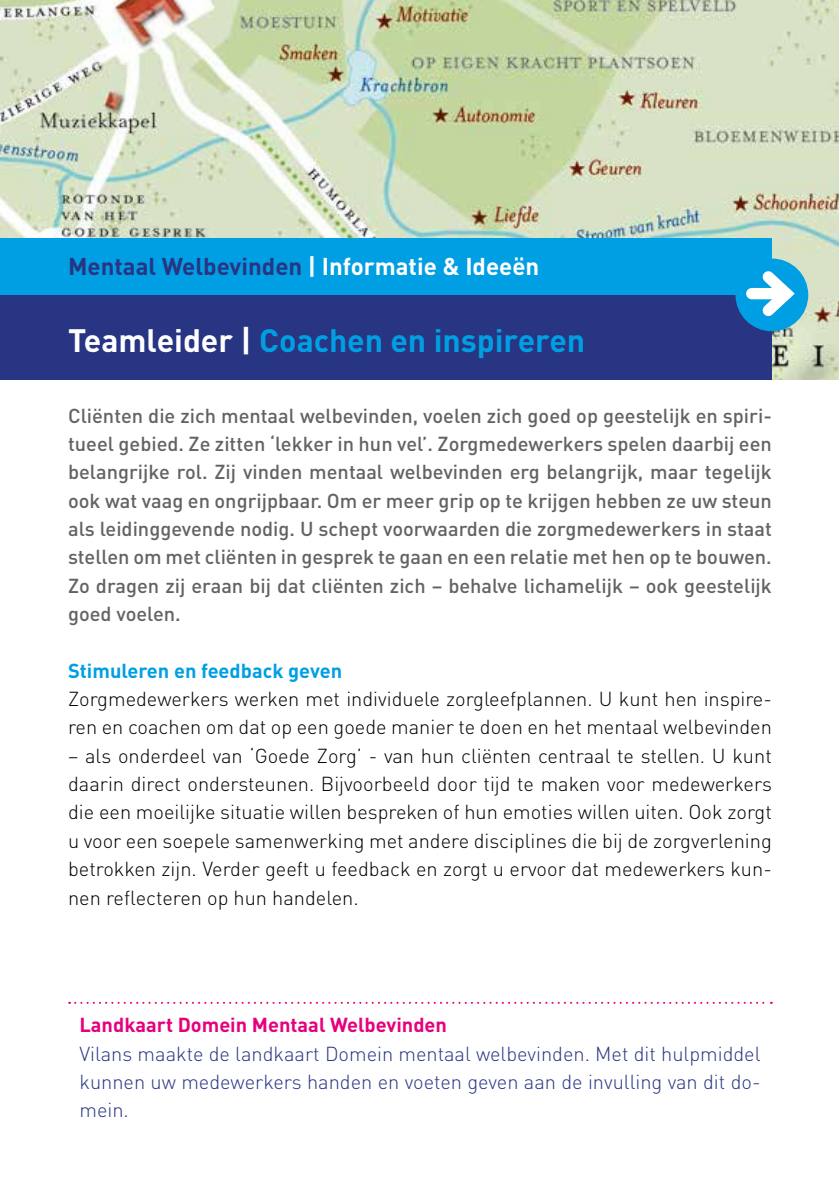
<style>
.page{position:relative;width:840px;height:1191px;background:#fff}
.page>*{position:absolute;margin:0;border:0;box-sizing:border-box;transform-origin:0 0}
.t1{font:700 32px "DIN";letter-spacing:-.005em;color:#009fe3}
.t2{font:700 24px "DIN";color:#283583}
.t3{font:300 20px/28.4px "DIN";color:#000}
.t4{font:500 20px/28.4px "DIN";color:#646363;text-align:justify}
.t5{font:300 20px/28.4px "DIN";color:#283583;text-align:justify}
.t6{font:700 20px "DIN";color:#e6007d}
.t7{font:700 20px "DIN";color:#009fe3}
.s1{color:#fff}
</style>
<div class="page">
<img style="left:0;top:1px;width:838px;height:379px">
<div style="left:0;top:295px;width:771px;height:85px;background:#283583"></div>
<div style="left:0;top:238px;width:771px;height:57px;background:#009fe3"></div>
<div style="left:735px;top:258px;width:72px;height:73px;background:#009fe3;border-radius:50%"></div>
<svg style="left:751px;top:261px;width:51px;height:65px"></svg>
<svg style="left:69px;top:1001px;width:702px;height:2px"></svg>
<p class="t2" style="left:68px;top:250px;width:472px">Mentaal Welbevinden <span class="s1">| Informatie &amp; Ideeën</span></p>
<h1 class="t1" style="left:68px;top:319px;width:518px"><span class="s1">Teamleider |</span> Coachen en inspireren</h1>
<p class="t4" style="left:68px;top:400px;width:704px">Cliënten die zich mentaal welbevinden, voelen zich goed op geestelijk en spiri&shy;tueel gebied. Ze zitten ‘lekker in hun vel’. Zorgmedewerkers spelen daarbij een belangrijke rol. Zij vinden mentaal welbevinden erg belangrijk, maar tegelijk ook wat vaag en ongrijpbaar. Om er meer grip op te krijgen hebben ze uw steun als leidinggevende nodig. U schept voorwaarden die zorgmedewerkers in staat stellen om met cliënten in gesprek te gaan en een relatie met hen op te bouwen.<br>Zo dragen zij eraan bij dat cliënten zich – behalve lichamelijk – ook geestelijk goed voelen.</p>
<p class="t7" style="left:68px;top:657px;width:275px">Stimuleren en feedback geven</p>
<p class="t3" style="left:68px;top:684px;width:704px">Zorgmedewerkers werken met individuele zorgleefplannen. U kunt hen inspire&shy;ren en coachen om dat op een goede manier te doen en het mentaal welbevinden</p>
<p class="t3" style="left:68px;top:741px;width:704px;text-align:justify">– als onderdeel van ‘Goede Zorg’ - van hun cliënten centraal te stellen. U kunt daarin direct ondersteunen. Bijvoorbeeld door tijd te maken voor medewerkers die een moeilijke situatie willen bespreken of hun emoties willen uiten. Ook zorgt u voor een soepele samenwerking met andere disciplines die bij de zorgverlening betrokken zijn. Verder geeft u feedback en zorgt u ervoor dat medewerkers kun&shy;nen reflecteren op hun handelen.</p>
<p class="t6" style="left:79px;top:1012px;width:369px">Landkaart Domein Mentaal Welbevinden</p>
<p class="t5" style="left:79px;top:1039px;width:682px">Vilans maakte de landkaart Domein mentaal welbevinden. Met dit hulpmiddel kunnen uw medewerkers handen en voeten geven aan de invulling van dit do&shy;mein.</p>
</div>
